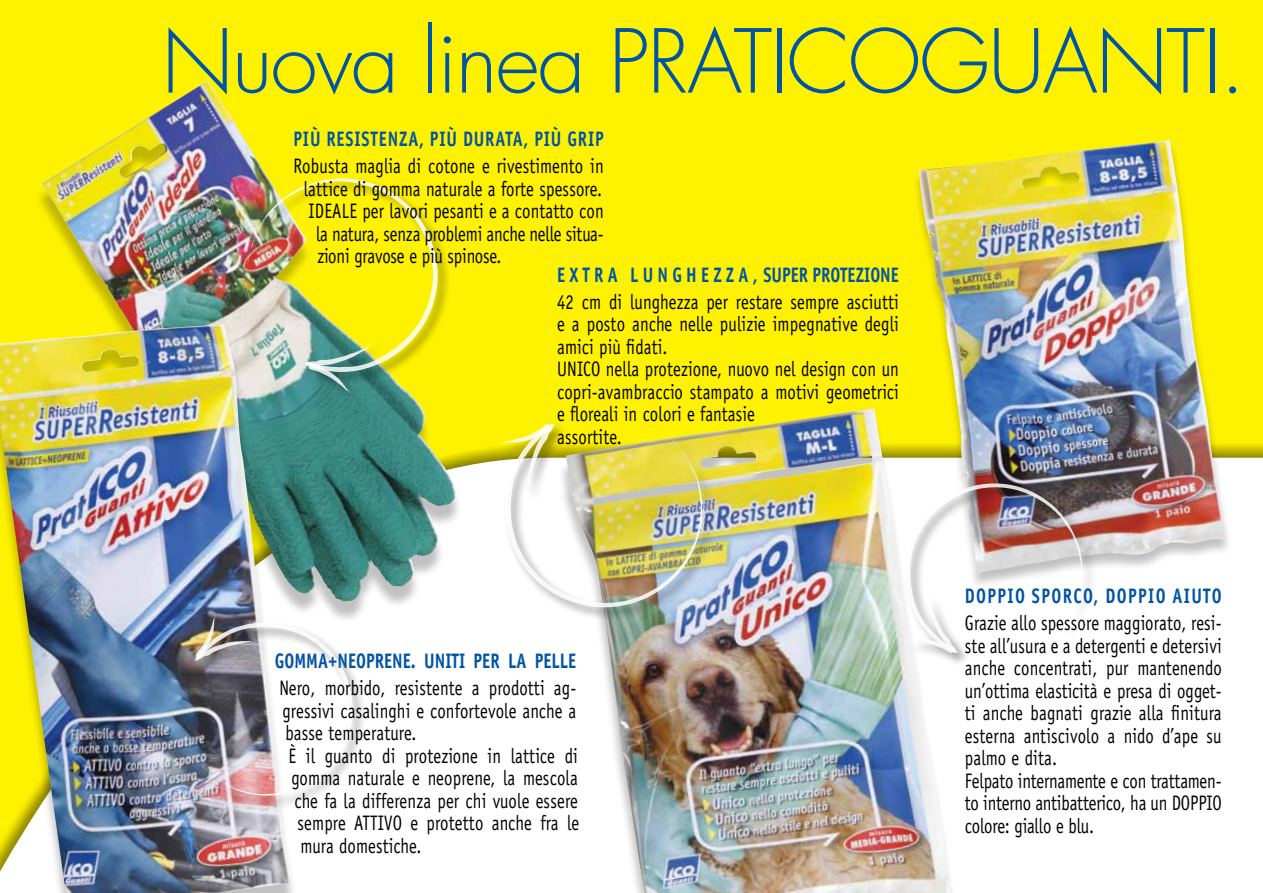
<style>
.page{position:relative;width:1263px;height:893px;background:#fff}
.page>*{position:absolute;margin:0;border:0;box-sizing:border-box;transform-origin:0 0}
.t1{font:300 85.5px "Futura";letter-spacing:-.02em;color:#0054a4}
.t2{font:21px/22.5px "Officina Sans";letter-spacing:.01em;color:#000;scale:.8 1}
.t3{font:21px "Officina Sans";letter-spacing:-.01em;color:#000;scale:.8 1}
.t4{font:700 21px "Officina Sans";color:#0054a4;scale:.8 1}
.t5{font:700 21px "Officina Sans";letter-spacing:.05em;color:#0054a4;scale:.8 1}
.t6{font:700 21px "Officina Sans";letter-spacing:.08em;color:#0054a4;scale:.8 1}
</style>
<div class="page">
<div style="left:0;top:0;width:1263px;height:893px;background:#000;opacity:.75"></div>
<div style="left:911px;top:141px;width:322px;height:450px;background:#000;opacity:.25"></div>
<img style="left:919px;top:140px;width:305px;height:435px">
<div style="left:557px;top:415px;width:400px;height:478px;background:#000;opacity:.25"></div>
<img style="left:566px;top:409px;width:384px;height:484px">
<div style="left:497px;top:416px;width:220px;height:205px;background:#000;opacity:.45"></div>
<img style="left:496px;top:417px;width:206px;height:192px">
<div style="left:903px;top:481px;width:194px;height:186px;background:#000;opacity:.45"></div>
<img style="left:904px;top:482px;width:179px;height:172px">
<div style="left:34px;top:89px;width:428px;height:535px;background:#000;opacity:.25"></div>
<img style="left:42px;top:81px;width:383px;height:521px">
<img style="left:0;top:325px;width:290px;height:568px">
<div style="left:184px;top:613px;width:183px;height:196px;background:#000;opacity:.45"></div>
<img style="left:184px;top:611px;width:169px;height:185px">
<div style="left:245px;top:177px;width:207px;height:233px;background:#000;opacity:.45"></div>
<img style="left:246px;top:177px;width:193px;height:222px">
<h1 class="t1" style="left:162px;top:10px;width:1086px">Nuova linea PRATICOGUANTI.</h1>
<p class="t5" style="left:293px;top:126px;width:389px">PIÙ RESISTENZA, PIÙ DURATA, PIÙ GRIP</p>
<p class="t2" style="left:293px;top:155px;width:390px">Robusta maglia di cotone e rivestimento in</p>
<p class="t2" style="left:304px;top:177px;width:374px">lattice di gomma naturale a forte spessore.</p>
<p class="t2" style="left:308px;top:200px;width:371px">IDEALE per lavori pesanti e a contatto con</p>
<p class="t3" style="left:316px;top:221px;width:361px">la natura, senza problemi anche nelle situa-</p>
<p class="t3" style="left:317px;top:244px;width:232px">zioni gravose e più spinose.</p>
<p class="t4" style="left:557px;top:262px;width:429px">EXTRA LUNGHEZZA, SUPER PROTEZIONE</p>
<p class="t2" style="left:557px;top:291px;width:429px">42 cm di lunghezza per restare sempre asciutti e a posto anche nelle pulizie impegnative degli amici più fidati.<br>UNICO nella protezione, nuovo nel design con un copri-avambraccio stampato a motivi geometrici e floreali in colori e fantasie<br>assortite.</p>
<p class="t4" style="left:275px;top:648px;width:378px">GOMMA+NEOPRENE. UNITI PER LA PELLE</p>
<p class="t2" style="left:279px;top:677px;width:373px">Nero, morbido, resistente a prodotti ag-</p>
<p class="t2" style="left:282px;top:699px;width:369px">gressivi casalinghi e confortevole anche a</p>
<p class="t2" style="left:285px;top:722px;width:165px">basse temperature.</p>
<p class="t2" style="left:288px;top:744px;width:363px">È il guanto di protezione in lattice di</p>
<p class="t2" style="left:291px;top:767px;width:360px">gomma naturale e neoprene, la mescola</p>
<p class="t2" style="left:294px;top:789px;width:356px">che fa la differenza per chi vuole essere</p>
<p class="t2" style="left:297px;top:812px;width:354px">sempre ATTIVO e protetto anche fra le</p>
<p class="t2" style="left:300px;top:834px;width:153px">mura domestiche.</p>
<p class="t6" style="left:965px;top:583px;width:323px">DOPPIO SPORCO, DOPPIO AIUTO</p>
<p class="t2" style="left:965px;top:612px;width:323px">Grazie allo spessore maggiorato, resi&shy;ste all’usura e a detergenti e detersivi anche concentrati, pur mantenendo un’ottima elasticità e presa di ogget&shy;ti anche bagnati grazie alla finitura esterna antiscivolo a nido d’ape su palmo e dita.<br>Felpato internamente e con trattamen&shy;to interno antibatterico, ha un DOPPIO colore: giallo e blu.</p>
</div>
